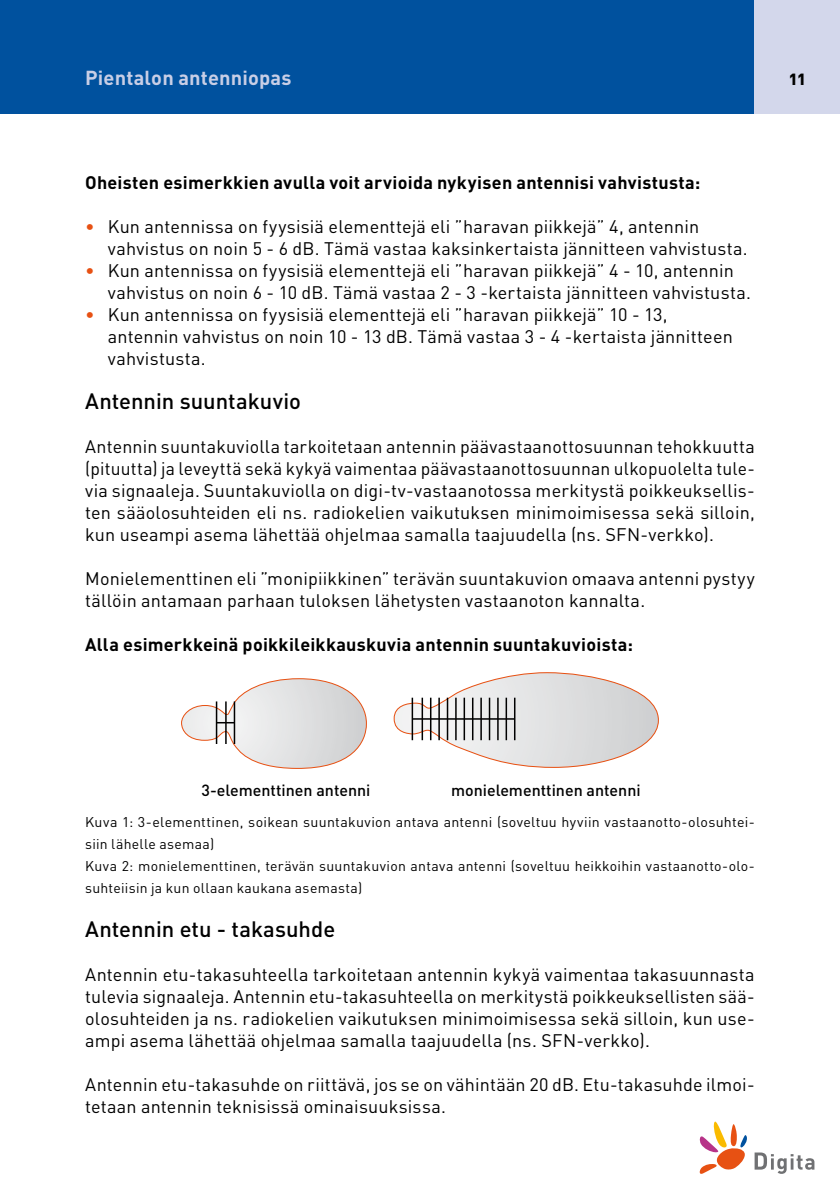
<style>
.page{position:relative;width:840px;height:1191px;background:#fff}
.page>*{position:absolute;margin:0;border:0;box-sizing:border-box;transform-origin:0 0}
.t1{font:500 22px "DIN";color:#000}
.t2{font:700 20px "DIN";letter-spacing:.01em;color:#c8cee6}
.t3{font:18px/22px "DIN";letter-spacing:.01em;color:#000}
.t4{font:700 18px "DIN";letter-spacing:.015em;color:#000}
.t5{font:500 16px "DIN";color:#000}
.t6{font:900 16px "DIN";color:#000}
.t7{font:14px/22px "DIN";letter-spacing:.02em;color:#000}
.s1{color:#e75113}
</style>
<div class="page">
<div style="left:0;top:0;width:839px;height:113px;background:#00519e"></div>
<div style="left:754px;top:0;width:85px;height:113px;background:#d3d7eb"></div>
<svg style="left:754px;top:1152px;width:60px;height:21px"></svg>
<svg style="left:699px;top:1121px;width:48px;height:53px"></svg>
<svg style="left:181px;top:678px;width:186px;height:91px"></svg>
<hr style="left:216px;top:701px;width:1px;height:43px;background:#000">
<hr style="left:225px;top:701px;width:1px;height:43px;background:#000">
<hr style="left:233px;top:701px;width:2px;height:43px;background:#000">
<svg style="left:393px;top:672px;width:266px;height:96px"></svg>
<hr style="left:412px;top:718px;width:102px;height:1px;background:#000">
<hr style="left:411px;top:697px;width:2px;height:43px;background:#000">
<hr style="left:421px;top:697px;width:2px;height:43px;background:#000">
<hr style="left:429px;top:697px;width:2px;height:43px;background:#000">
<hr style="left:438px;top:697px;width:1px;height:43px;background:#000">
<hr style="left:446px;top:697px;width:2px;height:43px;background:#000">
<hr style="left:455px;top:697px;width:1px;height:43px;background:#000">
<hr style="left:463px;top:697px;width:2px;height:43px;background:#000">
<hr style="left:471px;top:697px;width:2px;height:43px;background:#000">
<hr style="left:480px;top:697px;width:1px;height:43px;background:#000">
<hr style="left:488px;top:697px;width:2px;height:43px;background:#000">
<hr style="left:497px;top:697px;width:1px;height:43px;background:#000">
<hr style="left:505px;top:697px;width:2px;height:43px;background:#000">
<hr style="left:513px;top:697px;width:2px;height:43px;background:#000">
<p class="t2" style="left:85px;top:65px;width:208px">Pientalon antenniopas</p>
<p class="t6" style="left:788px;top:69px;width:18px">11</p>
<p class="t4" style="left:85px;top:170px;width:616px">Oheisten esimerkkien avulla voit arvioida nykyisen antennisi vahvistusta:</p>
<p class="t3" style="left:108px;top:215px;width:641px;text-indent:-23px"><span class="s1">•</span> Kun antennissa on fyysisiä elementtejä eli ”haravan piikkejä” 4, antennin vahvistus on noin 5 - 6 dB. Tämä vastaa kaksinkertaista jännitteen vahvistusta.</p>
<p class="t3" style="left:108px;top:259px;width:644px;text-indent:-23px"><span class="s1">•</span> Kun antennissa on fyysisiä elementtejä eli ”haravan piikkejä” 4 - 10, antennin vahvistus on noin 6 - 10 dB. Tämä vastaa 2 - 3 -kertaista jännitteen vahvistusta.</p>
<p class="t3" style="left:108px;top:303px;width:626px;text-indent:-23px"><span class="s1">•</span> Kun antennissa on fyysisiä elementtejä eli ”haravan piikkejä” 10 - 13, antennin vahvistus on noin 10 - 13 dB. Tämä vastaa 3 - 4 -kertaista jännitteen vahvistusta.</p>
<p class="t1" style="left:85px;top:387px;width:217px">Antennin suuntakuvio</p>
<p class="t3" style="left:85px;top:435px;width:670px;text-align:justify">Antennin suuntakuviolla tarkoitetaan antennin päävastaanottosuunnan tehokkuutta (pituutta) ja leveyttä sekä kykyä vaimentaa päävastaanottosuunnan ulkopuolelta tule&shy;via signaaleja. Suuntakuviolla on digi-tv-vastaanotossa merkitystä poikkeuksellis&shy;ten sääolosuhteiden eli ns. radiokelien vaikutuksen minimoimisessa sekä silloin, kun useampi asema lähettää ohjelmaa samalla taajuudella (ns. SFN-verkko).</p>
<p class="t3" style="left:85px;top:567px;width:670px">Monielementtinen eli ”monipiikkinen” terävän suuntakuvion omaava antenni pystyy tällöin antamaan parhaan tuloksen lähetysten vastaanoton kannalta.</p>
<p class="t4" style="left:85px;top:632px;width:549px">Alla esimerkkeinä poikkileikkauskuvia antennin suuntakuvioista:</p>
<p class="t5" style="left:201px;top:780px;width:170px">3-elementtinen antenni</p>
<p class="t5" style="left:451px;top:780px;width:191px">monielementtinen antenni</p>
<p class="t7" style="left:85px;top:810px;width:670px">Kuva 1: 3-elementtinen, soikean suuntakuvion antava antenni (soveltuu hyviin vastaanotto-olosuhtei&shy;siin lähelle asemaa)<br>Kuva 2: monielementtinen, terävän suuntakuvion antava antenni (soveltuu heikkoihin vastaanotto-olo&shy;suhteiisin ja kun ollaan kaukana asemasta)</p>
<p class="t1" style="left:85px;top:915px;width:251px">Antennin etu - takasuhde</p>
<p class="t3" style="left:85px;top:963px;width:670px;text-align:justify">Antennin etu-takasuhteella tarkoitetaan antennin kykyä vaimentaa takasuunnasta tulevia signaaleja. Antennin etu-takasuhteella on merkitystä poikkeuksellisten sää&shy;olosuhteiden ja ns. radiokelien vaikutuksen minimoimisessa sekä silloin, kun use&shy;ampi asema lähettää ohjelmaa samalla taajuudella (ns. SFN-verkko).</p>
<p class="t3" style="left:85px;top:1073px;width:670px">Antennin etu-takasuhde on riittävä, jos se on vähintään 20 dB. Etu-takasuhde ilmoi&shy;tetaan antennin teknisissä ominaisuuksissa.</p>
</div>
